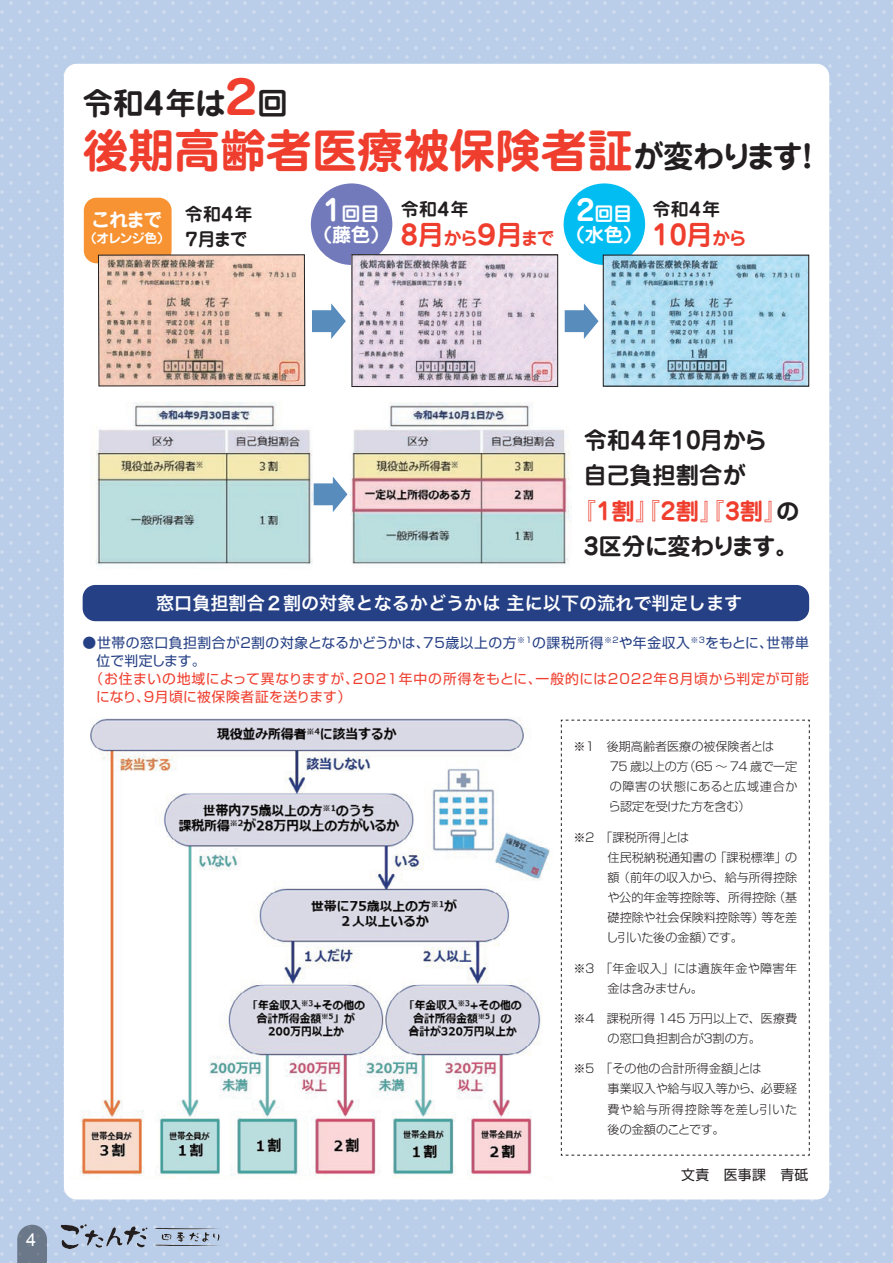
<style>
.page{position:relative;width:893px;height:1263px;background:#fff}
.page>*{position:absolute;margin:0;border:0;box-sizing:border-box;transform-origin:0 0}
.t1{font:700 46.2px "Jun 501 Pro";letter-spacing:-.005em;color:#ef3e2e}
.t2{font:700 30.9px "Jun 501 Pro";letter-spacing:-.09em;color:#231f20}
.t3{font:700 27.15px "Jun 501 Pro";letter-spacing:-.035em;color:#ef3e2e}
.t4{font:700 23.4px "Jun 501 Pro";letter-spacing:-.02em;color:#231f20}
.t5{font:700 23.4px "Jun 501 Pro";color:#ef3e2e}
.t6{font:700 19.2px/21.3px "Jun 501 Pro";letter-spacing:-.025em;color:#fff;text-align:center}
.t7{font:18.15px "Hira Kaku Pro W6";color:#fff}
.t8{font:700 18px/24.5px "Jun 501 Pro";letter-spacing:-.13em;color:#231f20}
.t9{font:18px "Arial";color:#fff}
.t10{font:13.8px "Shin Go Pro";letter-spacing:.04em;color:#264085}
.t11{font:13.8px "Shin Go Pro";letter-spacing:.05em;color:#ef3e2e}
.t12{font:13.8px "Shin Go Pro";letter-spacing:.02em;color:#ef3e2e}
.t13{font:13.8px "Shin Go Pro";letter-spacing:.025em;color:#231f20}
.t14{font:13.8px "Shin Go Pro";letter-spacing:-.005em;color:#264085}
.t15{font:700 12.75px "Jun 501 Pro";letter-spacing:-.07em;color:#fff}
.t16{font:300 12.15px/20.1px "Shin Go Pro";color:#231f20}
.t17{font:300 12.15px/20.1px "Shin Go Pro";letter-spacing:.02em;color:#231f20}
.s1{font-size:46.2px;color:#ef3e2e}
.s2{font-size:30.9px;color:#231f20}
.s3{font-size:28.65px}
.s4{font-size:18px}
.s5{color:#231f20}
</style>
<div class="page">
<div style="left:0;top:0;width:893px;height:1263px;background:linear-gradient(to right,#bbcfe9,#bbcfe9)"></div>
<div style="left:64px;top:64px;width:765px;height:1135px;background:#fff;border-radius:13px"></div>
<svg style="left:312px;top:303px;width:34px;height:36px"></svg>
<svg style="left:314px;top:477px;width:33px;height:35px"></svg>
<svg style="left:565px;top:303px;width:34px;height:36px"></svg>
<img style="left:351px;top:402px;width:220px;height:162px">
<img style="left:76px;top:717px;width:474px;height:463px">
<div style="left:83px;top:585px;width:726px;height:36px;background:#264085;border-radius:13px"></div>
<img style="left:92px;top:402px;width:220px;height:164px">
<svg style="left:561px;top:720px;width:249px;height:436px"></svg>
<div style="left:84px;top:198px;width:88px;height:65px;background:#f79332;border-radius:13px"></div>
<div style="left:311px;top:183px;width:81px;height:82px;background:#727abb;border-radius:50%"></div>
<div style="left:564px;top:183px;width:81px;height:82px;background:#01bdf2;border-radius:50%"></div>
<svg style="left:98px;top:254px;width:207px;height:132px;background:#dcb9a7"></svg>
<img style="left:354px;top:257px;width:202px;height:128px">
<div style="left:352px;top:255px;width:206px;height:132px;border:1px solid #231f20"></div>
<img style="left:605px;top:257px;width:202px;height:127px">
<div style="left:603px;top:255px;width:206px;height:131px;border:1px solid #231f20"></div>
<svg style="left:17px;top:1225px;width:30px;height:38px"></svg>
<svg style="left:61px;top:1224px;width:86px;height:25px;background:#99a7ba"></svg>
<svg style="left:154px;top:1228px;width:74px;height:18px"></svg>
<p class="t2" style="left:83px;top:79px;width:207px">令和４年は<span class="s1">２</span>回</p>
<p class="t1" style="left:83px;top:114px;width:731px">後期高齢者医療被保険者証<span class="s2">が変わります!</span></p>
<p class="t6" style="left:91px;top:208px;width:73px">これまで</p>
<p class="t15" style="left:84px;top:228px;width:87px">（オレンジ色）</p>
<p class="t6" style="left:313px;top:201px;width:78px"><span class="s3">1</span>回目（藤色）</p>
<p class="t6" style="left:566px;top:201px;width:78px"><span class="s3">2</span>回目（水色）</p>
<p class="t8" style="left:183px;top:200px;width:71px">令和４年<br>７月まで</p>
<p class="t8" style="left:401px;top:195px;width:69px">令和４年</p>
<p class="t3" style="left:401px;top:213px;width:155px">8月<span class="s4">から</span>９月<span class="s4">まで</span></p>
<p class="t8" style="left:653px;top:195px;width:69px">令和４年</p>
<p class="t3" style="left:653px;top:213px;width:96px">10月<span class="s4">から</span></p>
<p class="t9" style="left:26px;top:1228px;width:12px">4</p>
<p class="t4" style="left:584px;top:422px;width:185px">令和４年10月から</p>
<p class="t4" style="left:583px;top:457px;width:164px">自己負担割合が</p>
<p class="t5" style="left:572px;top:492px;width:229px">『1割』『2割』『3割』<span class="s5">の</span></p>
<p class="t4" style="left:584px;top:527px;width:216px">3区分に変わります。</p>
<p class="t7" style="left:156px;top:587px;width:588px">窓口負担割合２割の対象となるかどうかは 主に以下の流れで判定します</p>
<p class="t10" style="left:83px;top:631px;width:728px">●世帯の窓口負担割合が２割の対象となるかどうかは、75歳以上の方<sup>※1</sup>の課税所得<sup>※2</sup>や年金収入<sup>※3</sup>をもとに、世帯単</p>
<p class="t14" style="left:96px;top:649px;width:111px">位で判定します。</p>
<p class="t11" style="left:90px;top:668px;width:721px">（お住まいの地域によって異なりますが、2021年中の所得をもとに、一般的には2022年8月頃から判定が可能</p>
<p class="t12" style="left:96px;top:686px;width:257px">になり、9月頃に被保険者証を送ります）</p>
<p class="t16" style="left:609px;top:735px;width:190px;text-indent:-35px">※1　後期高齢者医療の被保険者とは<br>75 歳以上の方（65 ～ 74 歳で一定の障害の状態にあると広域連合から認定を受けた方を含む）</p>
<p class="t16" style="left:606px;top:825px;width:192px;text-indent:-33px">※２　「課税所得」とは<br>住民税納税通知書の「課税標準」の額（前年の収入から、給与所得控除や公的年金等控除等、所得控除（基礎控除や社会保険料控除等）等を差し引いた後の金額）です。</p>
<p class="t17" style="left:608px;top:956px;width:191px;text-indent:-34px">※３　「年金収入」には遺族年金や障害年金は含みません。</p>
<p class="t16" style="left:573px;top:1007px;width:225px;text-align:center">※4　課税所得 145 万円以上で、医療費の窓口負担割合が３割の方。</p>
<p class="t16" style="left:608px;top:1057px;width:191px;text-indent:-34px">※５　「その他の合計所得金額」とは<br>事業収入や給与収入等から、必要経費や給与所得控除等を差し引いた後の金額のことです。</p>
<p class="t13" style="left:681px;top:1163px;width:129px">文責　医事課　青砥</p>
</div>
